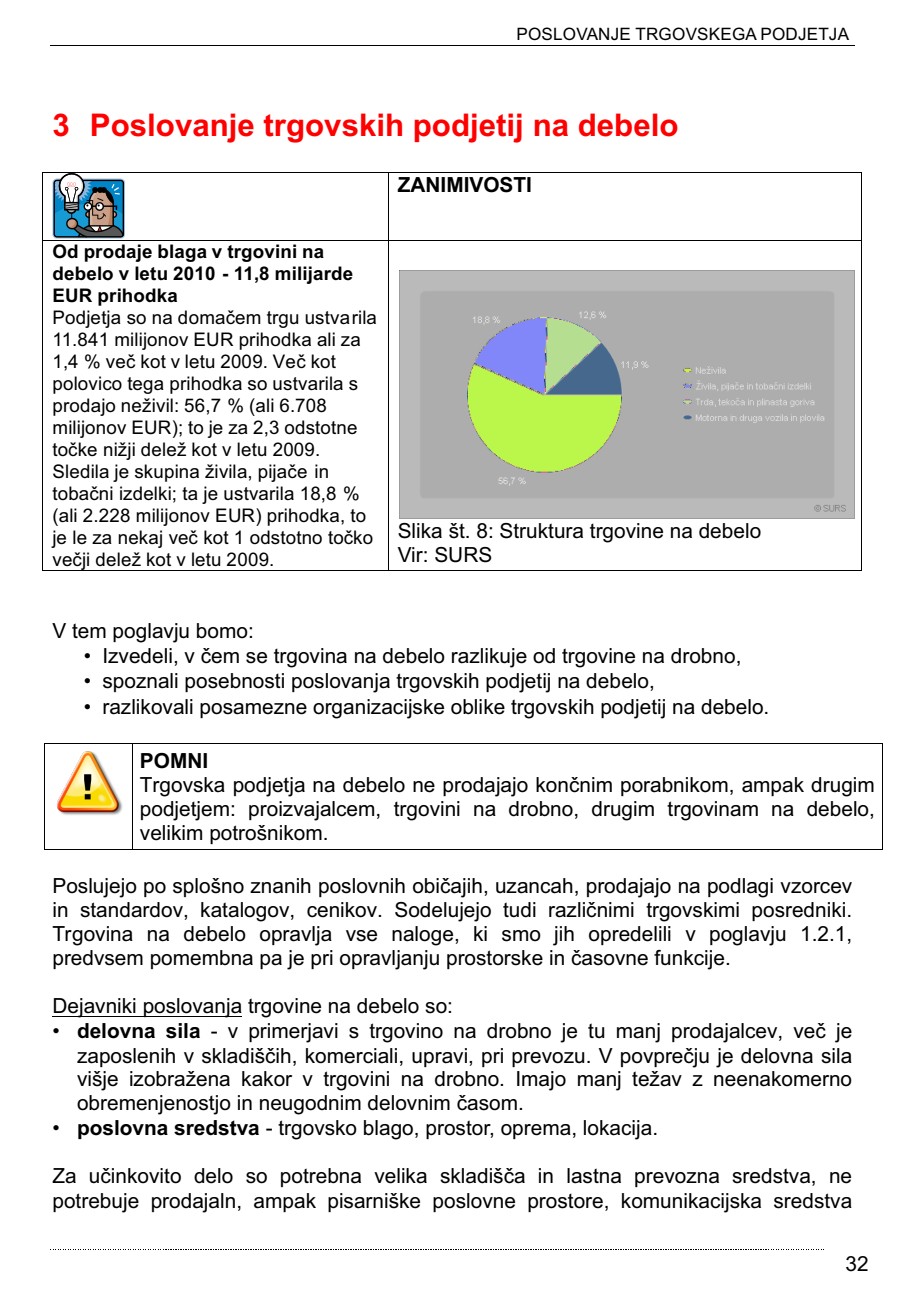
<style>
.page{position:relative;width:920px;height:1290px;background:#fff}
.page>*{position:absolute;margin:0;border:0;box-sizing:border-box;transform-origin:0 0}
.t1{font:700 31.2px "Arial";color:#f00}
.t2{font:20.85px/24px "Arial";color:#000;text-align:justify}
.t3{font:700 20.85px "Arial";color:#000}
.t4{font:18.75px/21.9px "Arial";letter-spacing:.01em;color:#000}
.t5{font:700 18.75px/22px "Arial";letter-spacing:.01em;color:#000}
.t6{font:17.1px "Arial";letter-spacing:.01em;color:#000}
.s1{font-weight:700}
</style>
<div class="page">
<hr style="left:50px;top:45px;width:805px;height:1px;background:#000">
<svg style="left:50px;top:1249px;width:774px;height:1px"></svg>
<svg style="left:52px;top:173px;width:73px;height:66px;background:#618597"></svg>
<hr style="left:43px;top:172px;width:345px;height:1px;background:#000">
<hr style="left:389px;top:172px;width:472px;height:1px;background:#000">
<hr style="left:42px;top:173px;width:1px;height:67px;background:#000">
<hr style="left:388px;top:173px;width:1px;height:67px;background:#000">
<hr style="left:861px;top:173px;width:1px;height:67px;background:#000">
<hr style="left:43px;top:240px;width:345px;height:1px;background:#000">
<hr style="left:389px;top:240px;width:472px;height:1px;background:#000">
<hr style="left:42px;top:241px;width:1px;height:329px;background:#000">
<hr style="left:43px;top:570px;width:345px;height:1px;background:#000">
<hr style="left:388px;top:241px;width:1px;height:329px;background:#000">
<hr style="left:389px;top:570px;width:472px;height:1px;background:#000">
<hr style="left:861px;top:241px;width:1px;height:329px;background:#000">
<img style="left:57px;top:751px;width:66px;height:64px">
<hr style="left:45px;top:743px;width:87px;height:1px;background:#000">
<hr style="left:133px;top:743px;width:749px;height:1px;background:#000">
<hr style="left:45px;top:748px;width:1px;height:101px;background:#000">
<hr style="left:45px;top:849px;width:87px;height:1px;background:#000">
<hr style="left:132px;top:748px;width:1px;height:101px;background:#000">
<hr style="left:133px;top:849px;width:749px;height:1px;background:#000">
<hr style="left:882px;top:748px;width:1px;height:101px;background:#000">
<hr style="left:52px;top:1016px;width:190px;height:1px;background:#000">
<img style="left:399px;top:270px;width:456px;height:249px">
<p class="t6" style="left:517px;top:27px;width:334px">POSLOVANJE TRGOVSKEGA PODJETJA</p>
<h1 class="t1" style="left:52px;top:113px;width:627px">3 Poslovanje trgovskih podjetij na debelo</h1>
<p class="t3" style="left:398px;top:177px;width:136px">ZANIMIVOSTI</p>
<p class="t5" style="left:52px;top:242px;width:302px">Od prodaje blaga v trgovini na debelo v letu 2010 - 11,8 milijarde<br>EUR prihodka</p>
<p class="t4" style="left:52px;top:308px;width:326px">Podjetja so na domačem trgu ustvarila 11.841 milijonov EUR prihodka ali za 1,4 % več kot v letu 2009. Več kot polovico tega prihodka so ustvarila s prodajo neživil: 56,7 % (ali 6.708 milijonov EUR); to je za 2,3 odstotne točke nižji delež kot v letu 2009.<br>Sledila je skupina živila, pijače in tobačni izdelki; ta je ustvarila 18,8 % (ali 2.228 milijonov EUR) prihodka, to je le za nekaj več kot 1 odstotno točko večji delež kot v letu 2009.</p>
<p class="t2" style="left:398px;top:521px;width:365px">Slika št. 8: Struktura trgovine na debelo<br>Vir: SURS</p>
<p class="t2" style="left:52px;top:621px;width:203px">V tem poglavju bomo:</p>
<p class="t2" style="left:84px;top:646px;width:659px">• Izvedeli, v čem se trgovina na debelo razlikuje od trgovine na drobno,</p>
<p class="t2" style="left:84px;top:671px;width:573px">• spoznali posebnosti poslovanja trgovskih podjetij na debelo,</p>
<p class="t2" style="left:84px;top:696px;width:687px">• razlikovali posamezne organizacijske oblike trgovskih podjetij na debelo.</p>
<p class="t3" style="left:140px;top:752px;width:70px">POMNI</p>
<p class="t2" style="left:140px;top:774px;width:737px">Trgovska podjetja na debelo ne prodajajo končnim porabnikom, ampak drugim podjetjem: proizvajalcem, trgovini na drobno, drugim trgovinam na debelo, velikim potrošnikom.</p>
<p class="t2" style="left:52px;top:876px;width:801px">Poslujejo po splošno znanih poslovnih običajih, uzancah, prodajajo na podlagi vzorcev in standardov, katalogov, cenikov. Sodelujejo tudi različnimi trgovskimi posredniki.<br>Trgovina na debelo opravlja vse naloge, ki smo jih opredelili v poglavju 1.2.1, predvsem pomembna pa je pri opravljanju prostorske in časovne funkcije.</p>
<p class="t2" style="left:52px;top:995px;width:402px">Dejavniki poslovanja trgovine na debelo so:</p>
<p class="t2" style="left:77px;top:1021px;width:777px;text-indent:-25px">• <span class="s1">delovna sila</span> - v primerjavi s trgovino na drobno je tu manj prodajalcev, več je zaposlenih v skladiščih, komerciali, upravi, pri prevozu. V povprečju je delovna sila višje izobražena kakor v trgovini na drobno. Imajo manj težav z neenakomerno obremenjenostjo in neugodnim delovnim časom.</p>
<p class="t2" style="left:52px;top:1118px;width:607px">• <span class="s1">poslovna sredstva</span> - trgovsko blago, prostor, oprema, lokacija.</p>
<p class="t2" style="left:52px;top:1166px;width:801px">Za učinkovito delo so potrebna velika skladišča in lastna prevozna sredstva, ne potrebuje prodajaln, ampak pisarniške poslovne prostore, komunikacijska sredstva</p>
<p class="t2" style="left:845px;top:1253px;width:25px">32</p>
</div>
